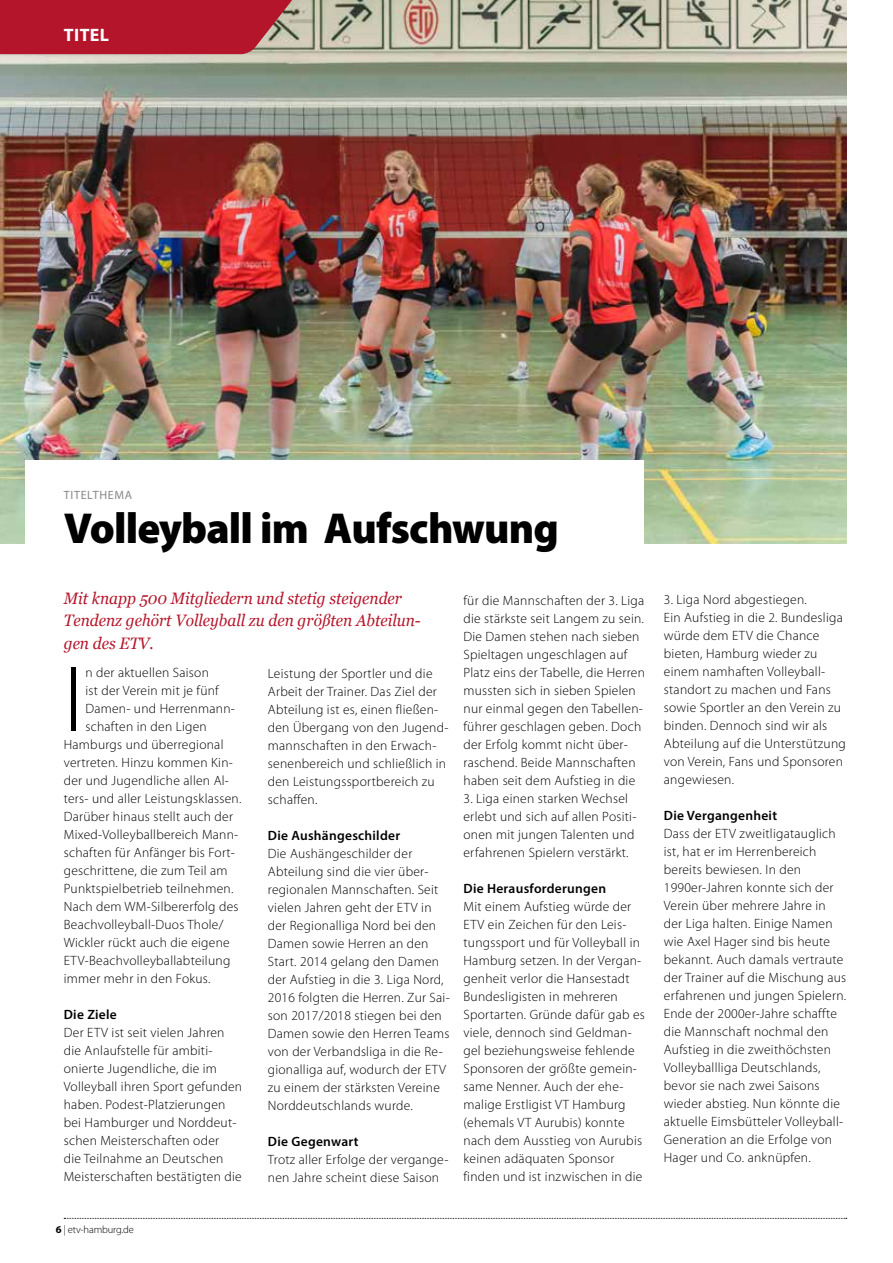
<style>
.page{position:relative;width:893px;height:1263px;background:#fff}
.page>*{position:absolute;margin:0;border:0;box-sizing:border-box;transform-origin:0 0}
.t1{font:300 93.6px "Myriad Pro";color:#000}
.t2{font:900 43.5px "Myriad Pro";letter-spacing:-.02em;color:#000}
.t3{font:700 18px "Myriad Pro";letter-spacing:.02em;color:#fff}
.t4{font:italic 16.5px/22.5px "Georgia";color:#b5152b;scale:.94 1}
.t5{font:300 13.5px/18px "Myriad Pro";letter-spacing:.02em;color:#000}
.t6{font:600 13.5px "Myriad Pro";letter-spacing:.02em;color:#000}
.t7{font:12px "Myriad Pro";letter-spacing:.055em;color:#87888a}
.t8{font:300 10.5px "Myriad Pro";letter-spacing:-.015em;color:#000}
.s1{font-weight:700}
</style>
<div class="page">
<img style="left:0;top:0;width:846px;height:544px">
<div style="left:26px;top:460px;width:618px;height:115px;background:#fff"></div>
<svg style="left:64px;top:1218px;width:783px;height:1px"></svg>
<svg style="left:0;top:0;width:300px;height:54px;background:#b42335"></svg>
<h3 class="t3" style="left:64px;top:23px;width:47px">TITEL</h3>
<p class="t7" style="left:64px;top:488px;width:70px">TITELTHEMA</p>
<h2 class="t2" style="left:64px;top:499px;width:497px">Volleyball im Aufschwung</h2>
<p class="t4" style="left:64px;top:586px;width:381px">Mit knapp 500 Mitgliedern und stetig steigender<br>Tendenz gehört Volleyball zu den größten Abteilun&shy;gen des ETV.</p>
<p class="t5" style="left:268px;top:664px;width:182px">Leistung der Sportler und die<br>Arbeit der Trainer. Das Ziel der<br>Abteilung ist es, einen fließen&shy;den Übergang von den Jugend&shy;mannschaften in den Erwach&shy;senenbereich und schließlich in den Leistungssportbereich zu schaffen.</p>
<p class="t6" style="left:268px;top:827px;width:134px">Die Aushängeschilder</p>
<p class="t5" style="left:268px;top:844px;width:183px">Die Aushängeschilder der<br>Abteilung sind die vier über&shy;regionalen Mannschaften. Seit vielen Jahren geht der ETV in der Regionalliga Nord bei den<br>Damen sowie Herren an den<br>Start. 2014 gelang den Damen der Aufstieg in die 3. Liga Nord,<br>2016 folgten die Herren. Zur Sai&shy;son 2017/2018 stiegen bei den<br>Damen sowie den Herren Teams von der Verbandsliga in die Re&shy;gionalliga auf, wodurch der ETV zu einem der stärksten Vereine<br>Norddeutschlands wurde.</p>
<p class="t6" style="left:268px;top:1132px;width:92px">Die Gegenwart</p>
<p class="t5" style="left:268px;top:1150px;width:182px">Trotz aller Erfolge der vergange&shy;nen Jahre scheint diese Saison</p>
<h1 class="t1" style="left:64px;top:648px;width:21px">I</h1>
<p class="t5" style="left:85px;top:664px;width:125px">n der aktuellen Saison</p>
<p class="t5" style="left:85px;top:682px;width:135px">ist der Verein mit je fünf</p>
<p class="t5" style="left:85px;top:700px;width:151px">Damen- und Herrenmann-</p>
<p class="t5" style="left:85px;top:718px;width:123px">schaften in den Ligen</p>
<p class="t5" style="left:64px;top:736px;width:161px">Hamburgs und überregional</p>
<p class="t5" style="left:64px;top:754px;width:171px">vertreten. Hinzu kommen Kin-</p>
<p class="t5" style="left:64px;top:772px;width:167px">der und Jugendliche allen Al-</p>
<p class="t5" style="left:64px;top:790px;width:179px">ters- und aller Leistungsklassen.</p>
<p class="t5" style="left:64px;top:808px;width:171px">Darüber hinaus stellt auch der</p>
<p class="t5" style="left:64px;top:826px;width:176px">Mixed-Volleyballbereich Mann-</p>
<p class="t5" style="left:64px;top:844px;width:173px">schaften für Anfänger bis Fort-</p>
<p class="t5" style="left:64px;top:862px;width:165px">geschrittene, die zum Teil am</p>
<p class="t5" style="left:64px;top:880px;width:171px">Punktspielbetrieb teilnehmen.</p>
<p class="t5" style="left:64px;top:898px;width:176px">Nach dem WM-Silbererfolg des</p>
<p class="t5" style="left:64px;top:915px;width:161px">Beachvolleyball-Duos Thole/</p>
<p class="t5" style="left:64px;top:933px;width:167px">Wickler rückt auch die eigene</p>
<p class="t5" style="left:64px;top:951px;width:168px">ETV-Beachvolleyballabteilung</p>
<p class="t5" style="left:64px;top:969px;width:148px">immer mehr in den Fokus.</p>
<p class="t6" style="left:64px;top:1006px;width:55px">Die Ziele</p>
<p class="t5" style="left:64px;top:1023px;width:180px">Der ETV ist seit vielen Jahren die Anlaufstelle für ambiti&shy;onierte Jugendliche, die im<br>Volleyball ihren Sport gefunden haben. Podest-Platzierungen bei Hamburger und Norddeut&shy;schen Meisterschaften oder<br>die Teilnahme an Deutschen<br>Meisterschaften bestätigten die</p>
<p class="t5" style="left:463px;top:591px;width:183px">für die Mannschaften der 3. Liga die stärkste seit Langem zu sein.<br>Die Damen stehen nach sieben<br>Spieltagen ungeschlagen auf<br>Platz eins der Tabelle, die Herren mussten sich in sieben Spielen nur einmal gegen den Tabellen&shy;führer geschlagen geben. Doch der Erfolg kommt nicht über&shy;raschend. Beide Mannschaften haben seit dem Aufstieg in die</p>
<p class="t5" style="left:463px;top:789px;width:174px">3. Liga einen starken Wechsel erlebt und sich auf allen Positi&shy;onen mit jungen Talenten und erfahrenen Spielern verstärkt.</p>
<p class="t6" style="left:463px;top:879px;width:144px">Die Herausforderungen</p>
<p class="t5" style="left:463px;top:897px;width:183px">Mit einem Aufstieg würde der<br>ETV ein Zeichen für den Leis&shy;tungssport und für Volleyball in<br>Hamburg setzen. In der Vergan&shy;genheit verlor die Hansestadt<br>Bundesligisten in mehreren<br>Sportarten. Gründe dafür gab es viele, dennoch sind Geldman&shy;gel beziehungsweise fehlende<br>Sponsoren der größte gemein&shy;same Nenner. Auch der ehe&shy;malige Erstligist VT Hamburg (ehemals VT Aurubis) konnte nach dem Ausstieg von Aurubis keinen adäquaten Sponsor finden und ist inzwischen in die</p>
<p class="t8" style="left:56px;top:1224px;width:79px"><span class="s1">6</span> | etv-hamburg.de</p>
<p class="t5" style="left:664px;top:591px;width:183px">3. Liga Nord abgestiegen.<br>Ein Aufstieg in die 2. Bundesliga würde dem ETV die Chance bieten, Hamburg wieder zu einem namhaften Volleyball&shy;standort zu machen und Fans sowie Sportler an den Verein zu binden. Dennoch sind wir als<br>Abteilung auf die Unterstützung von Verein, Fans und Sponsoren angewiesen.</p>
<p class="t6" style="left:664px;top:807px;width:115px">Die Vergangenheit</p>
<p class="t5" style="left:664px;top:825px;width:184px">Dass der ETV zweitligatauglich ist, hat er im Herrenbereich bereits bewiesen. In den<br>1990er-Jahren konnte sich der<br>Verein über mehrere Jahre in der Liga halten. Einige Namen wie Axel Hager sind bis heute bekannt. Auch damals vertraute der Trainer auf die Mischung aus erfahrenen und jungen Spielern.<br>Ende der 2000er-Jahre schaffte die Mannschaft nochmal den<br>Aufstieg in die zweithöchsten<br>Volleyballliga Deutschlands, bevor sie nach zwei Saisons wieder abstieg. Nun könnte die aktuelle Eimsbütteler Volleyball-<br>Generation an die Erfolge von<br>Hager und Co. anknüpfen.</p>
</div>
